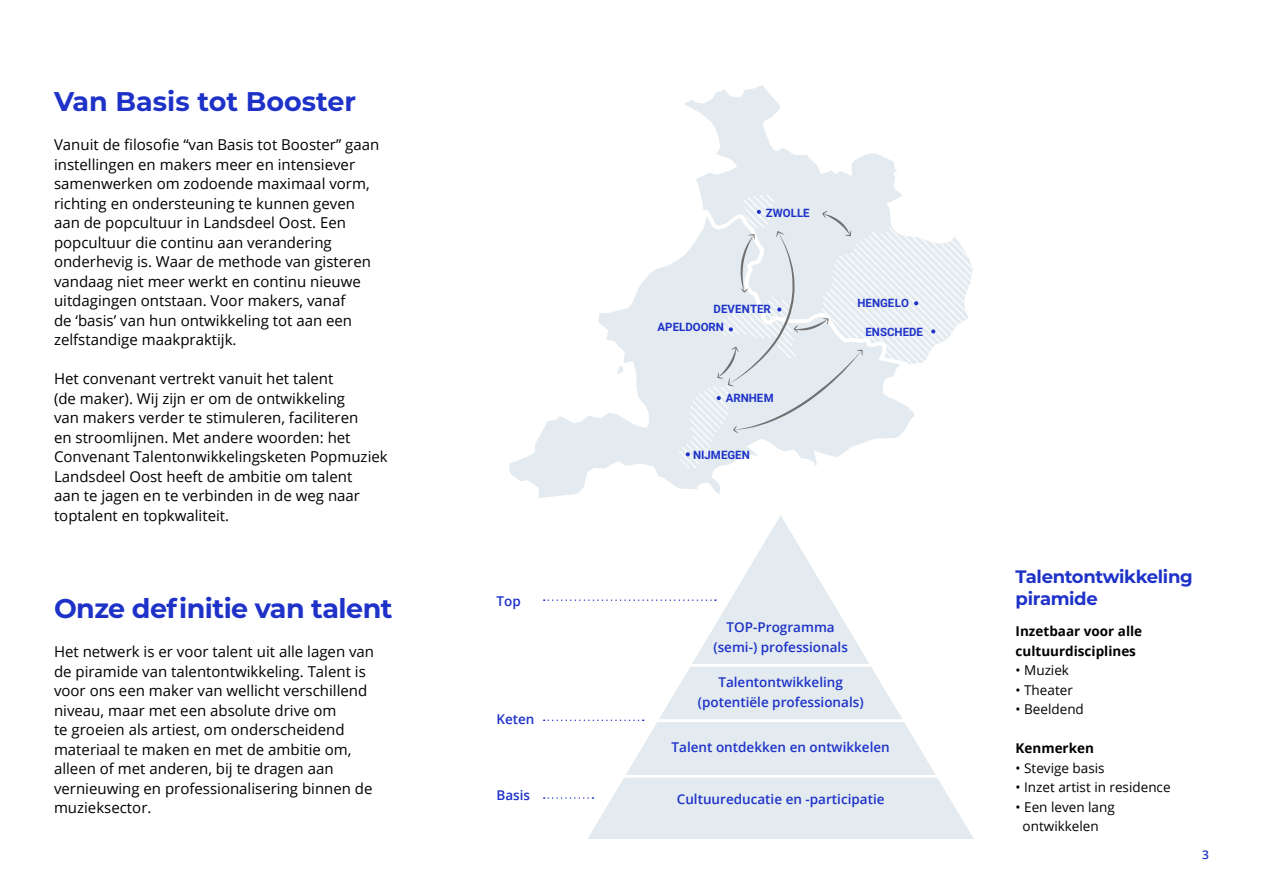
<style>
.page{position:relative;width:1263px;height:893px;background:#fff}
.page>*{position:absolute;margin:0;border:0;box-sizing:border-box;transform-origin:0 0}
.t1{font:700 27px "Montserrat";letter-spacing:-.02em;color:#1e32c8}
.t2{font:700 27px "Montserrat";color:#1e32c8}
.t3{font:700 18px/21.6px "Montserrat";letter-spacing:-.02em;color:#1e32c8}
.t4{font:15px/19.5px "Open Sans";color:#000}
.t5{font:600 13.5px/19.5px "Open Sans";color:#1e32c8;text-align:center}
.t6{font:13.5px/19.5px "Open Sans";color:#000}
.t7{font:700 13.5px/19.5px "Open Sans";color:#000}
.t8{font:600 12px "Open Sans";color:#1e32c8}
.t9{font:700 11.4px/18.8px "Roboto";color:#1e32c8}
</style>
<div class="page">
<svg style="left:588px;top:515px;width:386px;height:324px"></svg>
<hr style="left:612px;top:775px;width:344px;height:3px;background:#fff">
<hr style="left:612px;top:719px;width:344px;height:3px;background:#fff">
<hr style="left:612px;top:664px;width:344px;height:3px;background:#fff">
<svg style="left:544px;top:599px;width:172px;height:2px"></svg>
<svg style="left:544px;top:719px;width:100px;height:2px"></svg>
<svg style="left:544px;top:797px;width:49px;height:2px"></svg>
<svg style="left:509px;top:261px;width:211px;height:237px"></svg>
<svg style="left:684px;top:85px;width:289px;height:186px"></svg>
<svg style="left:676px;top:195px;width:296px;height:277px"></svg>
<h1 class="t2" style="left:54px;top:90px;width:304px">Van Basis tot Booster</h1>
<p class="t4" style="left:54px;top:135px;width:327px">Vanuit de filosofie “van Basis tot Booster” gaan instellingen en makers meer en intensiever samenwerken om zodoende maximaal vorm, richting en ondersteuning te kunnen geven aan de popcultuur in Landsdeel Oost. Een popcultuur die continu aan verandering onderhevig is. Waar de methode van gisteren vandaag niet meer werkt en continu nieuwe uitdagingen ontstaan. Voor makers, vanaf<br>de ‘basis’ van hun ontwikkeling tot aan een zelfstandige maakpraktijk.</p>
<p class="t4" style="left:54px;top:370px;width:335px">Het convenant vertrekt vanuit het talent<br>(de maker). Wij zijn er om de ontwikkeling<br>van makers verder te stimuleren, faciliteren<br>en stroomlijnen. Met andere woorden: het Convenant Talentonwikkelingsketen Popmuziek Landsdeel Oost heeft de ambitie om talent<br>aan te jagen en te verbinden in de weg naar toptalent en topkwaliteit.</p>
<h1 class="t1" style="left:54px;top:597px;width:340px">Onze definitie van talent</h1>
<p class="t4" style="left:54px;top:643px;width:322px">Het netwerk is er voor talent uit alle lagen van de piramide van talentontwikkeling. Talent is voor ons een maker van wellicht verschillend niveau, maar met een absolute drive om<br>te groeien als artiest, om onderscheidend materiaal te maken en met de ambitie om, alleen of met anderen, bij te dragen aan vernieuwing en professionalisering binnen de muzieksector.</p>
<p class="t5" style="left:496px;top:592px;width:26px">Top</p>
<p class="t5" style="left:496px;top:711px;width:40px">Keten</p>
<p class="t5" style="left:496px;top:786px;width:35px">Basis</p>
<p class="t9" style="left:766px;top:204px;width:45px">ZWOLLE</p>
<p class="t9" style="left:657px;top:299px;width:115px;text-indent:56px">DEVENTER<br>APELDOORN</p>
<p class="t9" style="left:726px;top:389px;width:50px">ARNHEM</p>
<p class="t9" style="left:693px;top:445px;width:58px">NIJMEGEN</p>
<p class="t9" style="left:857px;top:294px;width:53px">HENGELO</p>
<p class="t9" style="left:865px;top:322px;width:59px">ENSCHEDE</p>
<p class="t5" style="left:713px;top:619px;width:136px">TOP-Programma (semi-) professionals</p>
<p class="t5" style="left:698px;top:674px;width:167px">Talentontwikkeling (potentiële professionals)</p>
<p class="t5" style="left:672px;top:739px;width:220px">Talent ontdekken en ontwikkelen</p>
<p class="t5" style="left:677px;top:791px;width:209px">Cultuureducatie en -participatie</p>
<p class="t3" style="left:1015px;top:567px;width:179px">Talentontwikkeling piramide</p>
<p class="t7" style="left:1015px;top:623px;width:128px">Inzetbaar voor alle cultuurdisciplines</p>
<p class="t6" style="left:1015px;top:662px;width:55px">• Muziek</p>
<p class="t6" style="left:1015px;top:681px;width:59px">• Theater</p>
<p class="t6" style="left:1015px;top:701px;width:70px">• Beeldend</p>
<p class="t7" style="left:1015px;top:740px;width:80px">Kenmerken</p>
<p class="t6" style="left:1015px;top:759px;width:91px">• Stevige basis</p>
<p class="t6" style="left:1015px;top:779px;width:157px">• Inzet artist in residence</p>
<p class="t6" style="left:1022px;top:798px;width:94px;text-indent:-7px">• Een leven lang ontwikkelen</p>
<p class="t8" style="left:1202px;top:850px;width:8px">3</p>
</div>
